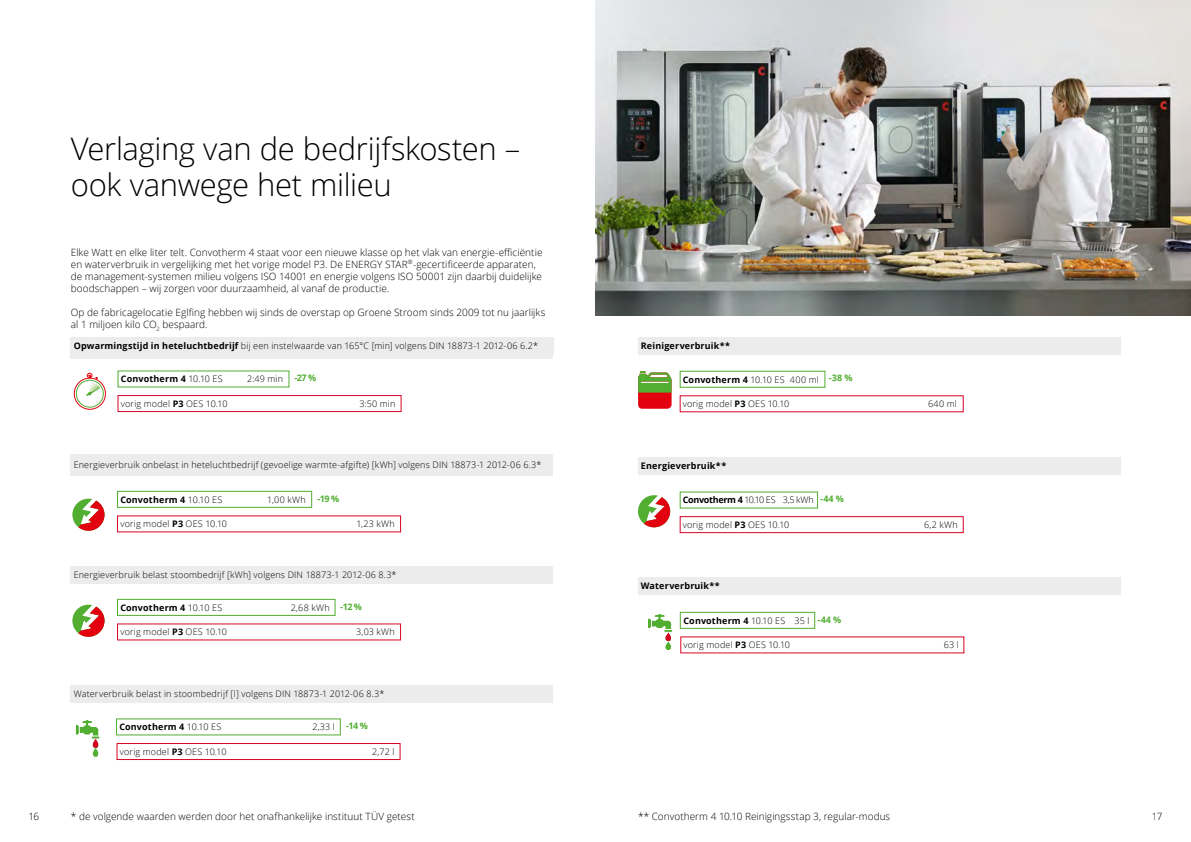
<style>
.page{position:relative;width:1191px;height:842px;background:#fff}
.page>*{position:absolute;margin:0;border:0;box-sizing:border-box;transform-origin:0 0}
.t1{font:300 31px/36px "Open Sans";letter-spacing:-.01em;color:#000}
.t2{font:300 10px/12px "Open Sans";letter-spacing:.005em;color:#000}
.t3{font:300 9px "Open Sans";letter-spacing:.02em;color:#000}
.t4{font:700 9px "Open Sans";letter-spacing:.02em;color:#000}
.t5{font:700 9px "Open Sans";letter-spacing:-.05em;color:#51ae30}
.s1{font-weight:700}
.s2{font-weight:300}
</style>
<div class="page">
<img style="left:595px;top:0;width:596px;height:316px">
<div style="left:118px;top:395px;width:283px;height:17px;border:1px solid #d60524"></div>
<div style="left:117px;top:743px;width:283px;height:17px;border:1px solid #d60524"></div>
<img style="left:75px;top:720px;width:25px;height:19px">
<img style="left:92px;top:739px;width:7px;height:18px">
<div style="left:680px;top:612px;width:135px;height:17px;border:1px solid #51ae30"></div>
<img style="left:648px;top:614px;width:25px;height:18px">
<img style="left:665px;top:632px;width:6px;height:9px">
<img style="left:665px;top:641px;width:6px;height:9px">
<div style="left:117px;top:599px;width:218px;height:17px;border:1px solid #51ae30"></div>
<div style="left:117px;top:491px;width:195px;height:17px;border:1px solid #51ae30"></div>
<div style="left:680px;top:371px;width:145px;height:16px;border:1px solid #51ae30"></div>
<div style="left:680px;top:516px;width:283px;height:17px;border:1px solid #d60524"></div>
<svg style="left:638px;top:371px;width:33px;height:38px"></svg>
<svg style="left:638px;top:495px;width:32px;height:32px"></svg>
<svg style="left:72px;top:499px;width:33px;height:32px"></svg>
<svg style="left:72px;top:605px;width:33px;height:32px"></svg>
<svg style="left:74px;top:378px;width:31px;height:31px"></svg>
<div style="left:74px;top:378px;width:32px;height:32px;border:1px solid #e3000f;border-radius:50%"></div>
<div style="left:76px;top:380px;width:27px;height:27px;background:#fff;border-radius:50%"></div>
<div style="left:76px;top:380px;width:28px;height:28px;border:1px solid #51ae30;border-radius:50%"></div>
<svg style="left:86px;top:373px;width:14px;height:23px"></svg>
<div style="left:71px;top:566px;width:482px;height:17px;background:#ececed"></div>
<div style="left:71px;top:685px;width:482px;height:17px;background:#ececed"></div>
<div style="left:638px;top:337px;width:482px;height:17px;background:#ececed"></div>
<div style="left:638px;top:457px;width:482px;height:17px;background:#ececed"></div>
<div style="left:638px;top:577px;width:482px;height:17px;background:#ececed"></div>
<div style="left:71px;top:454px;width:482px;height:22px;background:#ececed"></div>
<div style="left:71px;top:337px;width:482px;height:22px;background:#ececed"></div>
<h1 class="t1" style="left:71px;top:130px;width:451px">Verlaging van de bedrijfskosten – ook vanwege het milieu</h1>
<p class="t2" style="left:71px;top:246px;width:473px">Elke Watt en elke liter telt. Convotherm 4 staat voor een nieuwe klasse op het vlak van energie-efficiëntie en waterverbruik in vergelijking met het vorige model P3. De ENERGY STAR<sup>®</sup>-gecertificeerde apparaten, de management-systemen milieu volgens ISO 14001 en energie volgens ISO 50001 zijn daarbij duidelijke boodschappen – wij zorgen voor duurzaamheid, al vanaf de productie.</p>
<p class="t2" style="left:71px;top:306px;width:476px">Op de fabricagelocatie Eglfing hebben wij sinds de overstap op Groene Stroom sinds 2009 tot nu jaarlijks al 1 miljoen kilo CO<sub>2</sub> bespaard.</p>
<p class="t3" style="left:74px;top:340px;width:466px"><span class="s1">Opwarmingstijd in heteluchtbedrijf</span> bij een instelwaarde van 165°C [min] volgens DIN 18873-1 2012-06 6.2*</p>
<p class="t4" style="left:641px;top:340px;width:91px">Reinigerverbruik**</p>
<p class="t4" style="left:121px;top:373px;width:103px">Convotherm 4 <span class="s2">10.10 ES</span></p>
<p class="t3" style="left:247px;top:373px;width:37px">2:49 min</p>
<p class="t5" style="left:294px;top:372px;width:23px">-27 %</p>
<p class="t3" style="left:682px;top:373px;width:138px"><span class="s1">Convotherm 4</span> 10.10 ES 400 ml</p>
<p class="t5" style="left:829px;top:372px;width:25px">-38 %</p>
<p class="t3" style="left:121px;top:398px;width:108px">vorig model <span class="s1">P3</span> OES 10.10</p>
<p class="t3" style="left:359px;top:398px;width:38px">3:50 min</p>
<p class="t3" style="left:682px;top:398px;width:108px">vorig model <span class="s1">P3</span> OES 10.10</p>
<p class="t3" style="left:928px;top:398px;width:30px">640 ml</p>
<p class="t3" style="left:74px;top:458px;width:469px">Energieverbruik onbelast in heteluchtbedrijf (gevoelige warmte-afgifte) [kWh] volgens DIN 18873-1 2012-06 6.3*</p>
<p class="t4" style="left:641px;top:460px;width:87px">Energieverbruik**</p>
<p class="t4" style="left:120px;top:493px;width:103px">Convotherm 4 <span class="s2">10.10 ES</span></p>
<p class="t3" style="left:267px;top:493px;width:40px">1,00 kWh</p>
<p class="t5" style="left:317px;top:492px;width:23px">-19 %</p>
<p class="t5" style="left:820px;top:493px;width:25px">-44 %</p>
<p class="t3" style="left:682px;top:494px;width:132px"><span class="s1">Convotherm 4</span> 10.10 ES 3,5 kWh</p>
<p class="t3" style="left:120px;top:518px;width:108px">vorig model <span class="s1">P3</span> OES 10.10</p>
<p class="t3" style="left:356px;top:518px;width:40px">1,23 kWh</p>
<p class="t3" style="left:74px;top:569px;width:324px">Energieverbruik belast stoombedrijf [kWh] volgens DIN 18873-1 2012-06 8.3*</p>
<p class="t4" style="left:120px;top:601px;width:103px">Convotherm 4 <span class="s2">10.10 ES</span></p>
<p class="t3" style="left:291px;top:601px;width:40px">2,68 kWh</p>
<p class="t5" style="left:340px;top:600px;width:23px">-12 %</p>
<p class="t3" style="left:120px;top:626px;width:108px">vorig model <span class="s1">P3</span> OES 10.10</p>
<p class="t3" style="left:356px;top:626px;width:40px">3,03 kWh</p>
<p class="t3" style="left:74px;top:688px;width:312px">Waterverbruik belast in stoombedrijf [l] volgens DIN 18873-1 2012-06 8.3*</p>
<p class="t4" style="left:119px;top:721px;width:103px">Convotherm 4 <span class="s2">10.10 ES</span></p>
<p class="t3" style="left:312px;top:721px;width:24px">2,33 l</p>
<p class="t5" style="left:346px;top:720px;width:23px">-14 %</p>
<p class="t3" style="left:120px;top:745px;width:108px">vorig model <span class="s1">P3</span> OES 10.10</p>
<p class="t3" style="left:372px;top:745px;width:24px">2,72 l</p>
<p class="t3" style="left:682px;top:519px;width:108px">vorig model <span class="s1">P3</span> OES 10.10</p>
<p class="t3" style="left:924px;top:519px;width:35px">6,2 kWh</p>
<p class="t4" style="left:641px;top:579px;width:80px">Waterverbruik**</p>
<p class="t4" style="left:683px;top:614px;width:128px">Convotherm 4 <span class="s2">10.10 ES 35 l</span></p>
<p class="t5" style="left:817px;top:613px;width:25px">-44 %</p>
<p class="t3" style="left:683px;top:639px;width:108px">vorig model <span class="s1">P3</span> OES 10.10</p>
<p class="t3" style="left:943px;top:639px;width:17px">63 l</p>
<p class="t2" style="left:71px;top:810px;width:345px">* de volgende waarden werden door het onafhankelijke instituut TÜV getest</p>
<p class="t2" style="left:638px;top:810px;width:254px">** Convotherm 4 10.10 Reinigingsstap 3, regular-modus</p>
<p class="t2" style="left:28px;top:810px;width:12px">16</p>
<p class="t2" style="left:1151px;top:810px;width:12px">17</p>
</div>
